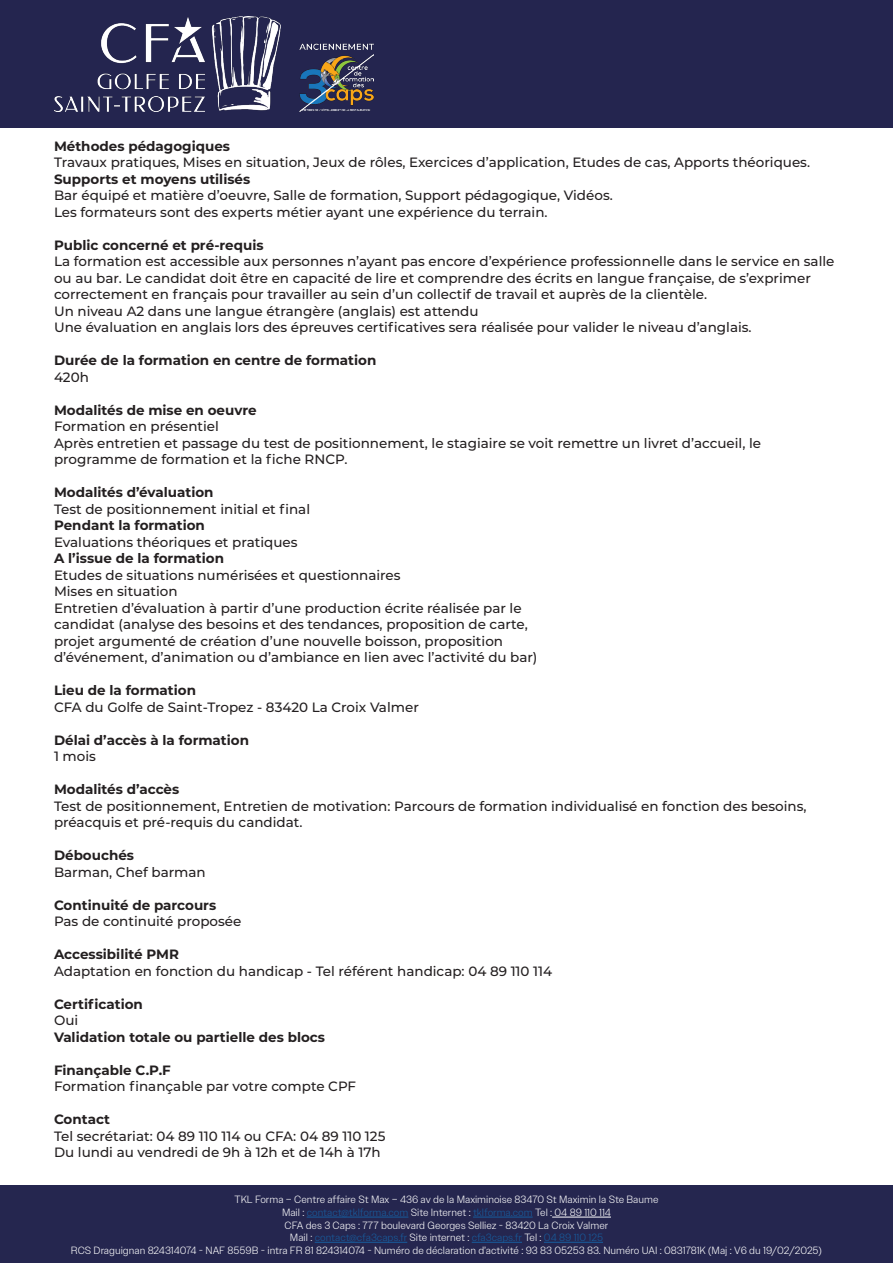
<style>
.page{position:relative;width:893px;height:1263px;background:#fff}
.page>*{position:absolute;margin:0;border:0;box-sizing:border-box;transform-origin:0 0}
.t1{font:500 13.5px/16.5px "Montserrat";color:#231f20}
.t2{font:700 13.5px "Montserrat";color:#231f20}
.t3{font:300 10.5px/12.6px "Owners Text";color:#fff;text-align:center}
.s1{color:#175d9e}
</style>
<div class="page">
<div style="left:0;top:0;width:893px;height:128px;background:#24254f"></div>
<div style="left:0;top:1185px;width:893px;height:78px;background:#25264f"></div>
<hr style="left:307px;top:1217px;width:101px;height:1px;background:#175d9e">
<hr style="left:473px;top:1217px;width:60px;height:1px;background:#175d9e">
<hr style="left:552px;top:1217px;width:59px;height:1px;background:#fff">
<hr style="left:315px;top:1242px;width:92px;height:1px;background:#175d9e">
<hr style="left:472px;top:1242px;width:50px;height:1px;background:#175d9e">
<hr style="left:544px;top:1242px;width:59px;height:1px;background:#175d9e">
<img style="left:54px;top:17px;width:320px;height:94px">
<p class="t2" style="left:54px;top:136px;width:178px">Méthodes pédagogiques</p>
<p class="t1" style="left:54px;top:153px;width:758px">Travaux pratiques, Mises en situation, Jeux de rôles, Exercices d’application, Etudes de cas, Apports théoriques.</p>
<p class="t2" style="left:54px;top:169px;width:198px">Supports et moyens utilisés</p>
<p class="t1" style="left:54px;top:186px;width:560px">Bar équipé et matière d’oeuvre, Salle de formation, Support pédagogique, Vidéos.</p>
<p class="t1" style="left:54px;top:203px;width:495px">Les formateurs sont des experts métier ayant une expérience du terrain.</p>
<p class="t2" style="left:54px;top:235px;width:211px">Public concerné et pré-requis</p>
<p class="t1" style="left:54px;top:252px;width:782px">La formation est accessible aux personnes n’ayant pas encore d’expérience professionnelle dans le service en salle ou au bar. Le candidat doit être en capacité de lire et comprendre des écrits en langue française, de s’exprimer correctement en français pour travailler au sein d’un collectif de travail et auprès de la clientèle.</p>
<p class="t1" style="left:54px;top:302px;width:426px">Un niveau A2 dans une langue étrangère (anglais) est attendu</p>
<p class="t1" style="left:54px;top:318px;width:699px">Une évaluation en anglais lors des épreuves certificatives sera réalisée pour valider le niveau d’anglais.</p>
<p class="t2" style="left:54px;top:351px;width:324px">Durée de la formation en centre de formation</p>
<p class="t1" style="left:54px;top:368px;width:36px">420h</p>
<p class="t2" style="left:54px;top:400px;width:204px">Modalités de mise en oeuvre</p>
<p class="t1" style="left:54px;top:417px;width:166px">Formation en présentiel</p>
<p class="t1" style="left:54px;top:434px;width:709px">Après entretien et passage du test de positionnement, le stagiaire se voit remettre un livret d’accueil, le programme de formation et la fiche RNCP.</p>
<p class="t2" style="left:54px;top:483px;width:161px">Modalités d’évaluation</p>
<p class="t1" style="left:54px;top:500px;width:258px">Test de positionnement initial et final</p>
<p class="t2" style="left:54px;top:516px;width:152px">Pendant la formation</p>
<p class="t1" style="left:54px;top:533px;width:245px">Evaluations théoriques et pratiques</p>
<p class="t2" style="left:54px;top:549px;width:172px">A l’issue de la formation</p>
<p class="t1" style="left:54px;top:566px;width:348px">Etudes de situations numérisées et questionnaires</p>
<p class="t1" style="left:54px;top:582px;width:125px">Mises en situation</p>
<p class="t1" style="left:54px;top:599px;width:469px">Entretien d’évaluation à partir d’une production écrite réalisée par le</p>
<p class="t1" style="left:54px;top:615px;width:475px">candidat (analyse des besoins et des tendances, proposition de carte,</p>
<p class="t1" style="left:54px;top:632px;width:451px">projet argumenté de création d’une nouvelle boisson, proposition</p>
<p class="t1" style="left:54px;top:648px;width:485px">d’événement, d’animation ou d’ambiance en lien avec l’activité du bar)</p>
<p class="t2" style="left:54px;top:681px;width:144px">Lieu de la formation</p>
<p class="t1" style="left:54px;top:698px;width:366px">CFA du Golfe de Saint-Tropez - 83420 La Croix Valmer</p>
<p class="t2" style="left:54px;top:730px;width:197px">Délai d’accès à la formation</p>
<p class="t1" style="left:54px;top:747px;width:44px">1 mois</p>
<p class="t2" style="left:54px;top:780px;width:127px">Modalités d’accès</p>
<p class="t1" style="left:54px;top:797px;width:754px">Test de positionnement, Entretien de motivation: Parcours de formation individualisé en fonction des besoins, préacquis et pré-requis du candidat.</p>
<p class="t2" style="left:54px;top:846px;width:82px">Débouchés</p>
<p class="t1" style="left:54px;top:863px;width:153px">Barman, Chef barman</p>
<p class="t2" style="left:54px;top:895px;width:164px">Continuité de parcours</p>
<p class="t1" style="left:54px;top:912px;width:189px">Pas de continuité proposée</p>
<p class="t2" style="left:54px;top:945px;width:127px">Accessibilité PMR</p>
<p class="t1" style="left:54px;top:962px;width:500px">Adaptation en fonction du handicap - Tel référent handicap: 04 89 110 114</p>
<p class="t2" style="left:54px;top:994px;width:90px">Certification</p>
<p class="t1" style="left:54px;top:1011px;width:26px">Oui</p>
<p class="t2" style="left:54px;top:1027px;width:273px">Validation totale ou partielle des blocs</p>
<p class="t2" style="left:54px;top:1060px;width:118px">Finançable C.P.F</p>
<p class="t1" style="left:54px;top:1077px;width:304px">Formation finançable par votre compte CPF</p>
<p class="t2" style="left:54px;top:1110px;width:58px">Contact</p>
<p class="t1" style="left:54px;top:1127px;width:333px">Tel secrétariat: 04 89 110 114 ou CFA: 04 89 110 125</p>
<p class="t1" style="left:54px;top:1143px;width:328px">Du lundi au vendredi de 9h à 12h et de 14h à 17h</p>
<p class="t3" style="left:71px;top:1193px;width:752px">TKL Forma – Centre affaire St Max – 436 av de la Maximinoise 83470 St Maximin la Ste Baume<br>Mail : <span class="s1">contact@tklforma.com</span> Site Internet : <span class="s1">tklforma.com</span> Tel : 04 89 110 114<br>CFA des 3 Caps : 777 boulevard Georges Selliez - 83420 La Croix Valmer<br>Mail : <span class="s1">contact@cfa3caps.fr</span> Site internet : <span class="s1">cfa3caps.fr</span> Tel : <span class="s1">04 89 110 125<br></span>RCS Draguignan 824314074 - NAF 8559B - intra FR 81 824314074 - Numéro de déclaration d’activité : 93 83 05253 83. Numéro UAI : 0831781K (Maj : V6 du 19/02/2025)</p>
</div>
